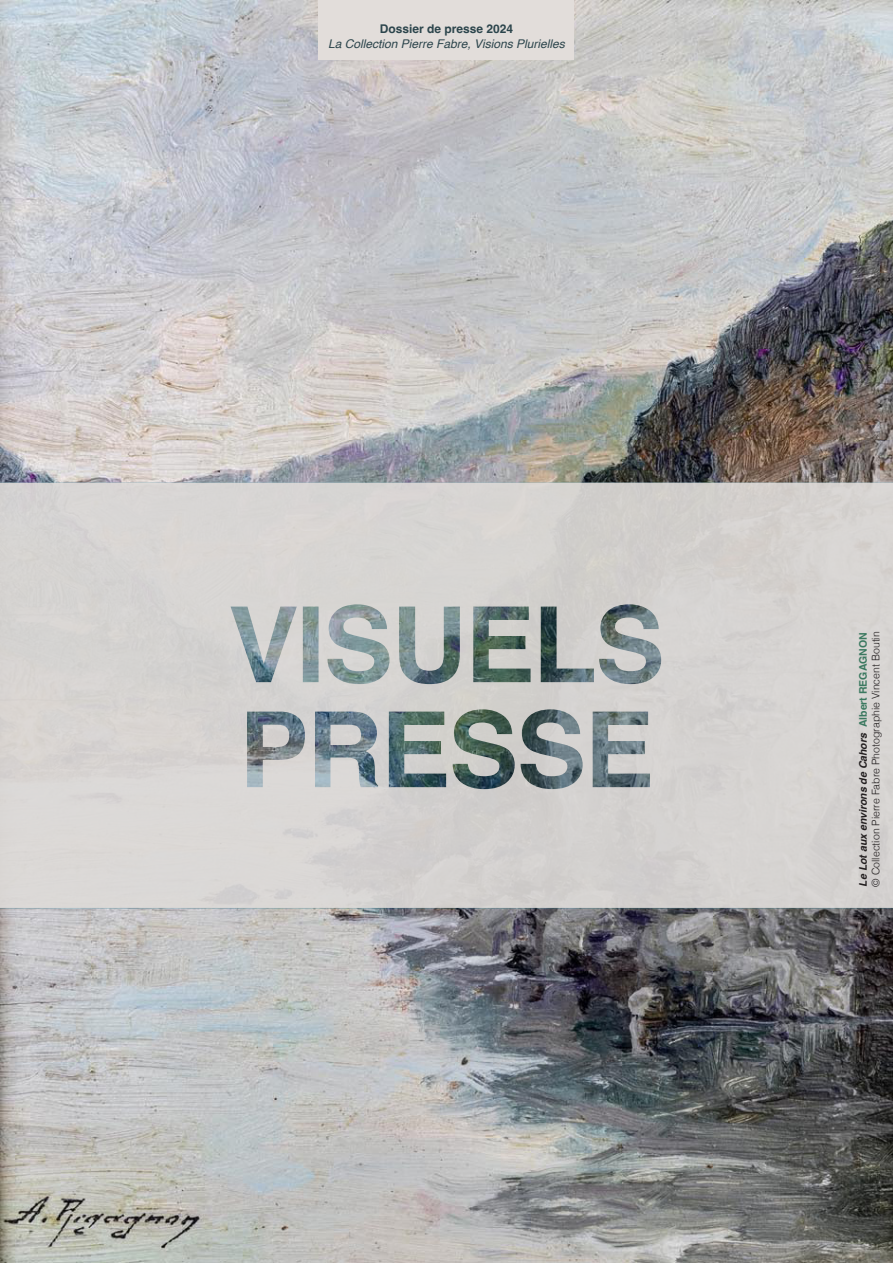
<style>
.page{position:relative;width:893px;height:1263px;background:#fff}
.page>*{position:absolute;margin:0;border:0;box-sizing:border-box;transform-origin:0 0}
.t1{font:italic 12px "Helvetica";color:#2c454c}
.t2{font:700 12px "Helvetica";color:#2c454c}
.t3{font:300 10.5px/12.6px "Helvetica";color:#231f20}
.s1{font-weight:700;font-style:italic}
.s2{font-weight:700;color:#3b7960}
</style>
<div class="page">
<img style="left:0;top:0;width:893px;height:1263px">
<div style="left:319px;top:0;width:255px;height:60px;background:#e2ddda"></div>
<svg style="left:0;top:483px;width:893px;height:425px;background:#cdcccb"></svg>
<p class="t2" style="left:380px;top:22px;width:135px">Dossier de presse 2024</p>
<p class="t1" style="left:328px;top:34px;width:238px">La Collection Pierre Fabre, Visions Plurielles</p>
<p class="t3" style="left:856px;top:887px;width:257px;rotate:-90deg"><span class="s1">Le Lot aux environs de Cahors</span> <span class="s2">Albert REGAGNON </span>© Collection Pierre Fabre Photographie Vincent Boutin</p>
</div>
